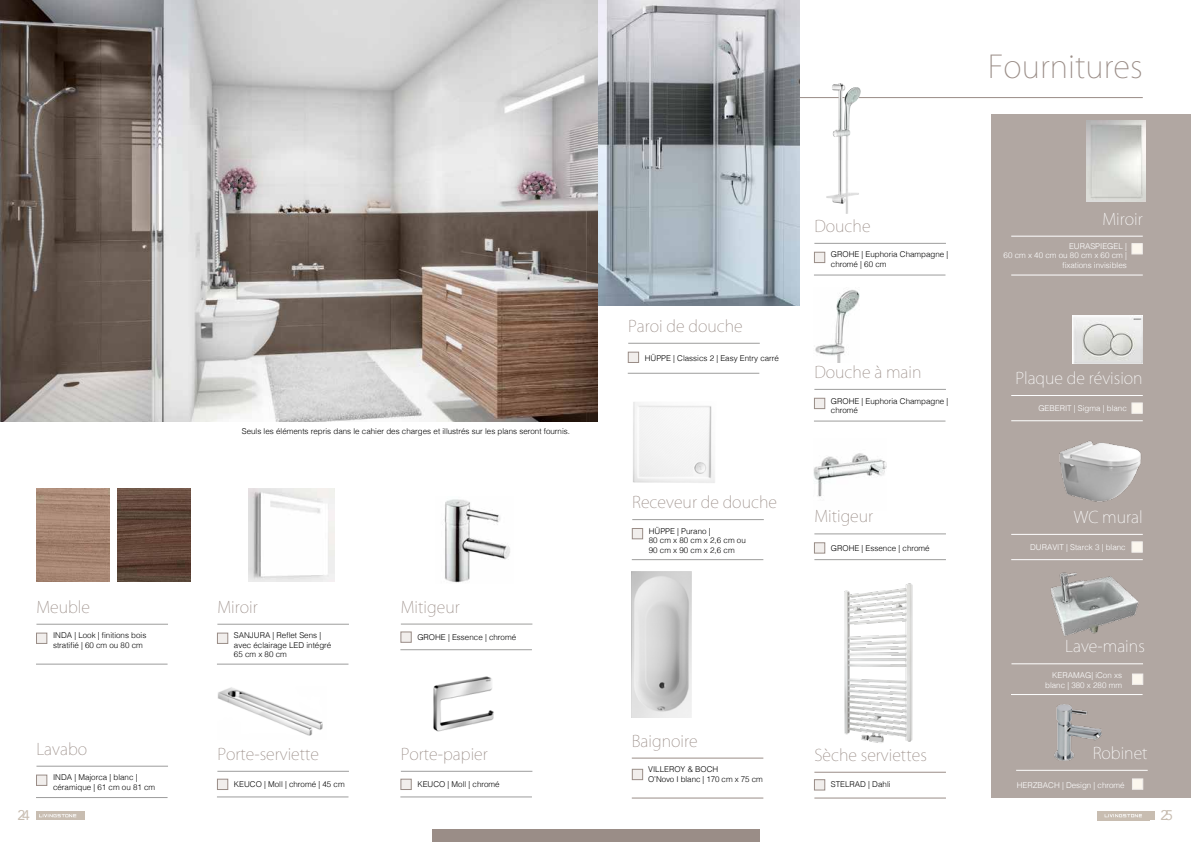
<style>
.page{position:relative;width:1191px;height:842px;background:#fff}
.page>*{position:absolute;margin:0;border:0;box-sizing:border-box;transform-origin:0 0}
.t1{font:200 31px "Koz Go Pr 6 N";color:#9a8d87}
.t2{font:200 16px "Koz Go Pr 6 N";color:#9a8d87}
.t3{font:200 16px "Koz Go Pr 6 N";color:#fff}
.t4{font:14px "Avenir";color:#c8bdb1}
.t5{font:700 8.3px "Lato";color:#000}
.t6{font:300 8px/9.6px "Helvetica";color:#000}
.t7{font:300 8px/9.6px "Helvetica";color:#fff;text-align:right}
.s1{color:#fff}
</style>
<div class="page">
<div style="left:36px;top:811px;width:43px;height:9px;background:#c8bdb1"></div>
<svg style="left:1150px;top:811px;width:5px;height:9px"></svg>
<svg style="left:39px;top:811px;width:46px;height:9px"></svg>
<div style="left:1097px;top:811px;width:52px;height:9px;background:#c8bdb1"></div>
<svg style="left:1104px;top:814px;width:38px;height:3px"></svg>
<div style="left:991px;top:114px;width:200px;height:683px;background:#b1a7a2"></div>
<img style="left:249px;top:488px;width:85px;height:94px">
<img style="left:217px;top:687px;width:106px;height:49px">
<img style="left:444px;top:499px;width:66px;height:84px">
<img style="left:633px;top:402px;width:82px;height:81px">
<img style="left:433px;top:676px;width:61px;height:55px">
<img style="left:36px;top:488px;width:74px;height:94px">
<img style="left:117px;top:488px;width:74px;height:94px">
<img style="left:815px;top:290px;width:45px;height:73px">
<img style="left:814px;top:453px;width:73px;height:44px">
<hr style="left:0;top:97px;width:1142px;height:1px;background:#9a8d87">
<hr style="left:632px;top:758px;width:131px;height:1px;background:#9a8d87">
<hr style="left:632px;top:798px;width:131px;height:1px;background:#9a8d87">
<div style="left:632px;top:769px;width:11px;height:11px;background:#f1eeec;border:1px solid #9a8d87"></div>
<div style="left:433px;top:829px;width:327px;height:13px;background:#9a8d87"></div>
<img style="left:632px;top:572px;width:59px;height:145px">
<div style="left:632px;top:528px;width:11px;height:11px;background:#f1eeec;border:1px solid #9a8d87"></div>
<hr style="left:632px;top:519px;width:132px;height:1px;background:#9d9d9c">
<hr style="left:632px;top:559px;width:131px;height:1px;background:#9d9d9c">
<div style="left:628px;top:352px;width:11px;height:11px;background:#f1eeec;border:1px solid #9a8d87"></div>
<hr style="left:628px;top:343px;width:132px;height:1px;background:#9d9d9c">
<hr style="left:628px;top:373px;width:131px;height:1px;background:#9d9d9c">
<div style="left:217px;top:633px;width:11px;height:11px;background:#f1eeec;border:1px solid #9a8d87"></div>
<hr style="left:217px;top:624px;width:132px;height:1px;background:#9d9d9c">
<hr style="left:217px;top:664px;width:131px;height:1px;background:#9d9d9c">
<div style="left:36px;top:633px;width:11px;height:11px;background:#f1eeec;border:1px solid #9a8d87"></div>
<hr style="left:36px;top:624px;width:132px;height:1px;background:#9d9d9c">
<hr style="left:36px;top:664px;width:132px;height:1px;background:#9d9d9c">
<div style="left:36px;top:774px;width:11px;height:12px;background:#f1eeec;border:1px solid #9a8d87"></div>
<hr style="left:36px;top:766px;width:132px;height:1px;background:#9d9d9c">
<hr style="left:36px;top:797px;width:132px;height:1px;background:#9d9d9c">
<div style="left:400px;top:631px;width:12px;height:12px;background:#f1eeec;border:1px solid #9a8d87"></div>
<hr style="left:401px;top:624px;width:131px;height:1px;background:#9d9d9c">
<hr style="left:400px;top:649px;width:132px;height:1px;background:#9d9d9c">
<div style="left:217px;top:779px;width:11px;height:11px;background:#f1eeec;border:1px solid #9a8d87"></div>
<hr style="left:217px;top:771px;width:132px;height:1px;background:#9d9d9c">
<hr style="left:217px;top:797px;width:131px;height:1px;background:#9d9d9c">
<div style="left:400px;top:779px;width:12px;height:11px;background:#f1eeec;border:1px solid #9a8d87"></div>
<hr style="left:401px;top:771px;width:131px;height:1px;background:#9d9d9c">
<hr style="left:400px;top:797px;width:132px;height:1px;background:#9d9d9c">
<div style="left:814px;top:398px;width:11px;height:11px;background:#f1eeec;border:1px solid #9a8d87"></div>
<hr style="left:814px;top:389px;width:132px;height:1px;background:#9d9d9c">
<hr style="left:814px;top:421px;width:131px;height:1px;background:#9d9d9c">
<div style="left:814px;top:542px;width:11px;height:12px;background:#f1eeec;border:1px solid #9a8d87"></div>
<hr style="left:814px;top:534px;width:132px;height:1px;background:#9d9d9c">
<hr style="left:814px;top:559px;width:132px;height:1px;background:#9d9d9c">
<img style="left:597px;top:0;width:202px;height:305px">
<img style="left:826px;top:83px;width:35px;height:131px">
<div style="left:814px;top:252px;width:11px;height:11px;background:#f1eeec;border:1px solid #9a8d87"></div>
<hr style="left:814px;top:243px;width:132px;height:1px;background:#9d9d9c">
<hr style="left:814px;top:275px;width:131px;height:1px;background:#9d9d9c">
<img style="left:1059px;top:441px;width:82px;height:61px">
<div style="left:1131px;top:541px;width:11px;height:12px;background:#fcf7ee;border:1px solid #f1eeec"></div>
<hr style="left:1011px;top:534px;width:131px;height:1px;background:#fff">
<hr style="left:1011px;top:559px;width:131px;height:1px;background:#fff">
<img style="left:1072px;top:315px;width:70px;height:48px">
<div style="left:1131px;top:402px;width:11px;height:12px;background:#fcf7ee;border:1px solid #f1eeec"></div>
<hr style="left:1011px;top:395px;width:131px;height:1px;background:#fff">
<hr style="left:1011px;top:420px;width:131px;height:1px;background:#fff">
<img style="left:1086px;top:121px;width:59px;height:80px">
<div style="left:1131px;top:243px;width:11px;height:11px;background:#fcf7ee;border:1px solid #f1eeec"></div>
<hr style="left:1011px;top:236px;width:131px;height:1px;background:#fff">
<hr style="left:1011px;top:275px;width:131px;height:1px;background:#fff">
<img style="left:0;top:0;width:597px;height:421px">
<img style="left:1038px;top:704px;width:67px;height:66px">
<img style="left:1051px;top:572px;width:88px;height:64px">
<hr style="left:1011px;top:663px;width:132px;height:1px;background:#fff">
<hr style="left:1011px;top:694px;width:131px;height:1px;background:#fff">
<hr style="left:1016px;top:770px;width:131px;height:1px;background:#fff">
<img style="left:844px;top:583px;width:69px;height:160px">
<div style="left:814px;top:779px;width:11px;height:11px;background:#f1eeec;border:1px solid #9a8d87"></div>
<hr style="left:814px;top:772px;width:132px;height:1px;background:#9a8d87">
<hr style="left:814px;top:798px;width:132px;height:1px;background:#9a8d87">
<div style="left:1132px;top:673px;width:11px;height:12px;background:#fcf7ee;border:1px solid #f1eeec"></div>
<div style="left:1132px;top:778px;width:11px;height:12px;background:#fcf7ee;border:1px solid #f1eeec"></div>
<h2 class="t2" style="left:36px;top:598px;width:55px">Meuble</h2>
<p class="t6" style="left:53px;top:630px;width:95px">INDA | Look | finitions bois stratifié | 60 cm ou 80 cm</p>
<h2 class="t2" style="left:36px;top:740px;width:52px">Lavabo</h2>
<p class="t6" style="left:53px;top:772px;width:104px">INDA | Majorca | blanc | céramique | 61 cm ou 81 cm</p>
<p class="t6" style="left:242px;top:426px;width:330px">Seuls les éléments repris dans le cahier des charges et illustrés sur les plans seront fournis.</p>
<p class="t5" style="left:239px;top:429px;width:58px">Laminato legno</p>
<p class="t5" style="left:273px;top:429px;width:58px">Laminato legno</p>
<h2 class="t2" style="left:217px;top:598px;width:42px">Miroir</h2>
<p class="t6" style="left:234px;top:630px;width:99px">SANJURA | Reflet Sens | avec éclairage LED intégré<br>65 cm x 80 cm</p>
<h2 class="t2" style="left:217px;top:745px;width:103px">Porte-serviette</h2>
<p class="t6" style="left:234px;top:779px;width:112px">KEUCO | Moll | chromé | 45 cm</p>
<h2 class="t2" style="left:401px;top:598px;width:60px">Mitigeur</h2>
<p class="t6" style="left:417px;top:632px;width:100px">GROHE | Essence | chromé</p>
<h2 class="t2" style="left:401px;top:745px;width:88px">Porte-papier</h2>
<p class="t6" style="left:417px;top:779px;width:84px">KEUCO | Moll | chromé</p>
<h1 class="t1" style="left:988px;top:49px;width:156px">Fournitures</h1>
<h2 class="t2" style="left:628px;top:317px;width:116px">Paroi de douche</h2>
<p class="t6" style="left:645px;top:353px;width:136px">HÜPPE | Classics 2 | Easy Entry carré</p>
<h2 class="t2" style="left:632px;top:493px;width:146px">Receveur de douche</h2>
<p class="t6" style="left:649px;top:525px;width:98px">HÜPPE | Purano |<br>80 cm x 80 cm x 2,6 cm ou<br>90 cm x 90 cm x 2,6 cm</p>
<h2 class="t2" style="left:814px;top:217px;width:58px">Douche</h2>
<p class="t6" style="left:831px;top:249px;width:119px">GROHE | Euphoria Champagne | chromé | 60 cm</p>
<h2 class="t2" style="left:814px;top:363px;width:109px">Douche à main</h2>
<p class="t6" style="left:831px;top:395px;width:119px">GROHE | Euphoria Champagne | chromé</p>
<h2 class="t2" style="left:814px;top:507px;width:60px">Mitigeur</h2>
<p class="t6" style="left:831px;top:543px;width:100px">GROHE | Essence | chromé</p>
<h2 class="t2" style="left:632px;top:732px;width:67px">Baignoire</h2>
<p class="t6" style="left:648px;top:764px;width:116px">VILLEROY &amp; BOCH<br>O’Novo I blanc | 170 cm x 75 cm</p>
<h2 class="t2" style="left:814px;top:746px;width:114px">Sèche serviettes</h2>
<p class="t6" style="left:831px;top:779px;width:66px">STELRAD | Dahli<span class="s1">a</span></p>
<h2 class="t3" style="left:1102px;top:210px;width:42px">Miroir</h2>
<p class="t7" style="left:1003px;top:241px;width:125px">EURASPIEGEL |<br>60 cm x 40 cm ou 80 cm x 60 cm | fixations invisibles</p>
<h2 class="t3" style="left:1015px;top:369px;width:129px">Plaque de révision</h2>
<p class="t7" style="left:1038px;top:403px;width:90px">GEBERIT | Sigma | blanc</p>
<h2 class="t3" style="left:1074px;top:508px;width:70px">WC mural</h2>
<p class="t7" style="left:1030px;top:542px;width:97px">DURAVIT | Starck 3 | blanc</p>
<h2 class="t3" style="left:1065px;top:637px;width:81px">Lave-mains</h2>
<p class="t7" style="left:1045px;top:670px;width:78px">KERAMAG| iCon xs blanc | 380 x 280 mm</p>
<h2 class="t3" style="left:1092px;top:744px;width:56px">Robinet</h2>
<p class="t7" style="left:1016px;top:779px;width:110px">HERZBACH | Design | chromé</p>
<h3 class="t4" style="left:18px;top:804px;width:14px">24</h3>
<h3 class="t4" style="left:1160px;top:804px;width:14px">25</h3>
</div>
